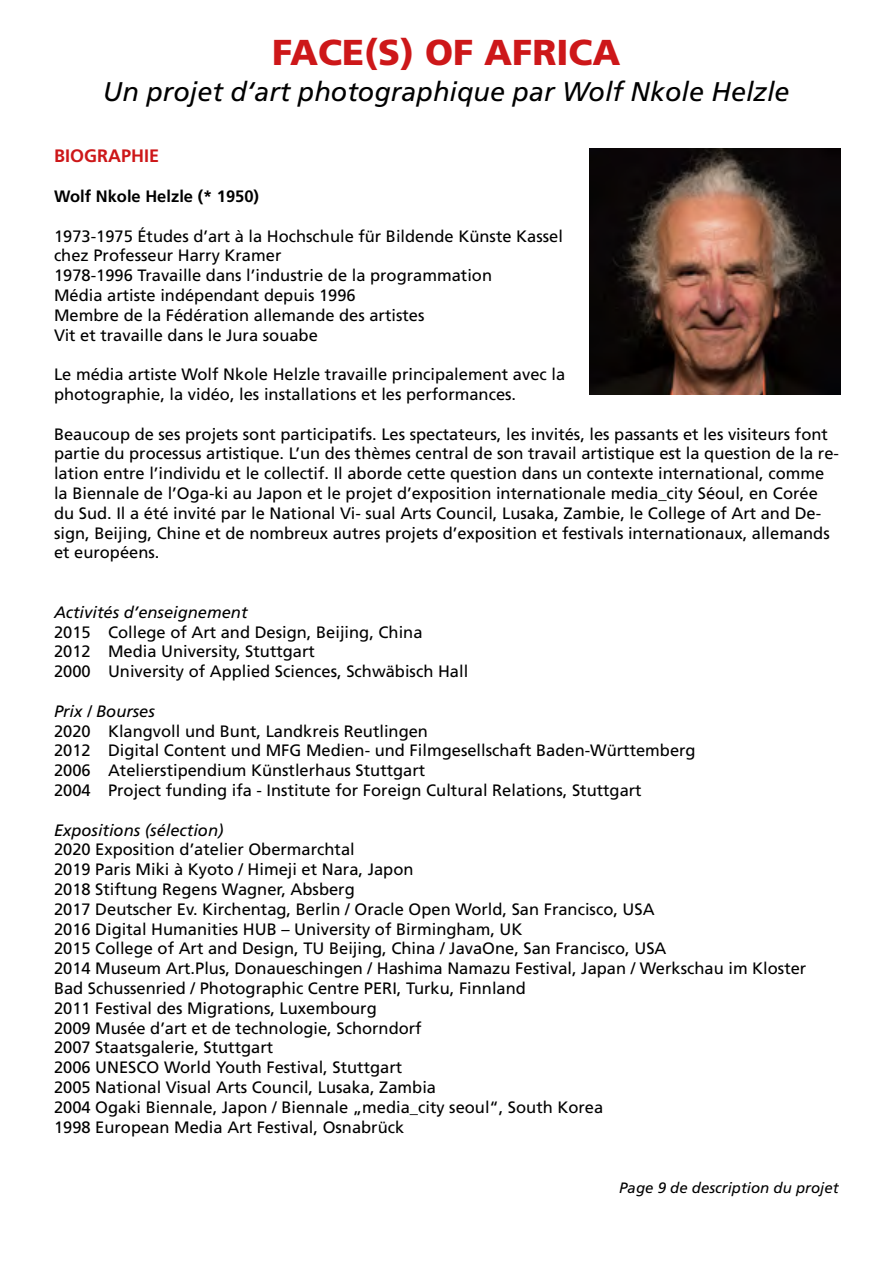
<style>
.page{position:relative;width:893px;height:1263px;background:#fff}
.page>*{position:absolute;margin:0;border:0;box-sizing:border-box;transform-origin:0 0}
.t1{font:900 36px "Frutiger";color:#cd1719}
.t2{font:italic 27px "Frutiger";color:#000}
.t3{font:700 18px "Frutiger";color:#cd1719}
.t4{font:16.5px/19.8px "Frutiger";color:#000}
.t5{font:italic 16.5px "Frutiger";color:#000}
.t6{font:700 16.5px "Frutiger";color:#000}
.t7{font:italic 15px "Frutiger";color:#000}
</style>
<div class="page">
<img style="left:589px;top:149px;width:252px;height:246px">
<h1 class="t1" style="left:272px;top:30px;width:350px">FACE(S) OF AFRICA</h1>
<h2 class="t2" style="left:103px;top:76px;width:688px">Un projet d‘art photographique par Wolf Nkole Helzle</h2>
<p class="t3" style="left:54px;top:145px;width:107px">BIOGRAPHIE</p>
<p class="t6" style="left:54px;top:186px;width:207px">Wolf Nkole Helzle (* 1950)</p>
<p class="t4" style="left:54px;top:226px;width:510px">1973-1975 Études d’art à la Hochschule für Bildende Künste Kassel chez Professeur Harry Kramer</p>
<p class="t4" style="left:54px;top:266px;width:440px">1978-1996 Travaille dans l’industrie de la programmation</p>
<p class="t4" style="left:54px;top:285px;width:303px">Média artiste indépendant depuis 1996</p>
<p class="t4" style="left:54px;top:305px;width:372px">Membre de la Fédération allemande des artistes</p>
<p class="t4" style="left:54px;top:325px;width:265px">Vit et travaille dans le Jura souabe</p>
<p class="t4" style="left:54px;top:365px;width:513px">Le média artiste Wolf Nkole Helzle travaille principalement avec la photographie, la vidéo, les installations et les performances.</p>
<p class="t4" style="left:54px;top:424px;width:786px">Beaucoup de ses projets sont participatifs. Les spectateurs, les invités, les passants et les visiteurs font partie du processus artistique. L’un des thèmes central de son travail artistique est la question de la re&shy;lation entre l’individu et le collectif. Il aborde cette question dans un contexte international, comme la Biennale de l’Oga-ki au Japon et le projet d’exposition internationale media_city Séoul, en Corée du Sud. Il a été invité par le National Vi- sual Arts Council, Lusaka, Zambie, le College of Art and De&shy;sign, Beijing, Chine et de nombreux autres projets d’exposition et festivals internationaux, allemands et européens.</p>
<p class="t5" style="left:54px;top:602px;width:195px">Activités d’enseignement</p>
<p class="t4" style="left:54px;top:622px;width:370px">2015 College of Art and Design, Beijing, China</p>
<p class="t4" style="left:54px;top:642px;width:262px">2012 Media University, Stuttgart</p>
<p class="t4" style="left:54px;top:662px;width:416px">2000 University of Applied Sciences, Schwäbisch Hall</p>
<p class="t5" style="left:54px;top:701px;width:102px">Prix / Bourses</p>
<p class="t4" style="left:54px;top:721px;width:375px">2020 Klangvoll und Bunt, Landkreis Reutlingen</p>
<p class="t4" style="left:54px;top:741px;width:643px">2012 Digital Content und MFG Medien- und Filmgesellschaft Baden-Württemberg</p>
<p class="t4" style="left:54px;top:761px;width:373px">2006 Atelierstipendium Künstlerhaus Stuttgart</p>
<p class="t4" style="left:54px;top:780px;width:589px">2004 Project funding ifa - Institute for Foreign Cultural Relations, Stuttgart</p>
<p class="t5" style="left:54px;top:820px;width:171px">Expositions (sélection)</p>
<p class="t4" style="left:54px;top:840px;width:302px">2020 Exposition d’atelier Obermarchtal</p>
<p class="t4" style="left:54px;top:860px;width:361px">2019 Paris Miki à Kyoto / Himeji et Nara, Japon</p>
<p class="t4" style="left:54px;top:879px;width:302px">2018 Stiftung Regens Wagner, Absberg</p>
<p class="t4" style="left:54px;top:899px;width:602px">2017 Deutscher Ev. Kirchentag, Berlin / Oracle Open World, San Francisco, USA</p>
<p class="t4" style="left:54px;top:919px;width:470px">2016 Digital Humanities HUB – University of Birmingham, UK</p>
<p class="t4" style="left:54px;top:939px;width:614px">2015 College of Art and Design, TU Beijing, China / JavaOne, San Francisco, USA</p>
<p class="t4" style="left:54px;top:959px;width:754px">2014 Museum Art.Plus, Donaueschingen / Hashima Namazu Festival, Japan / Werkschau im Kloster<br>Bad Schussenried / Photographic Centre PERI, Turku, Finnland</p>
<p class="t4" style="left:54px;top:998px;width:324px">2011 Festival des Migrations, Luxembourg</p>
<p class="t4" style="left:54px;top:1018px;width:369px">2009 Musée d’art et de technologie, Schorndorf</p>
<p class="t4" style="left:54px;top:1038px;width:221px">2007 Staatsgalerie, Stuttgart</p>
<p class="t4" style="left:54px;top:1058px;width:350px">2006 UNESCO World Youth Festival, Stuttgart</p>
<p class="t4" style="left:54px;top:1077px;width:384px">2005 National Visual Arts Council, Lusaka, Zambia</p>
<p class="t4" style="left:54px;top:1097px;width:551px">2004 Ogaki Biennale, Japon / Biennale „media_city seoul“, South Korea</p>
<p class="t4" style="left:54px;top:1117px;width:352px">1998 European Media Art Festival, Osnabrück</p>
<p class="t7" style="left:619px;top:1179px;width:221px">Page 9 de description du projet</p>
</div>
